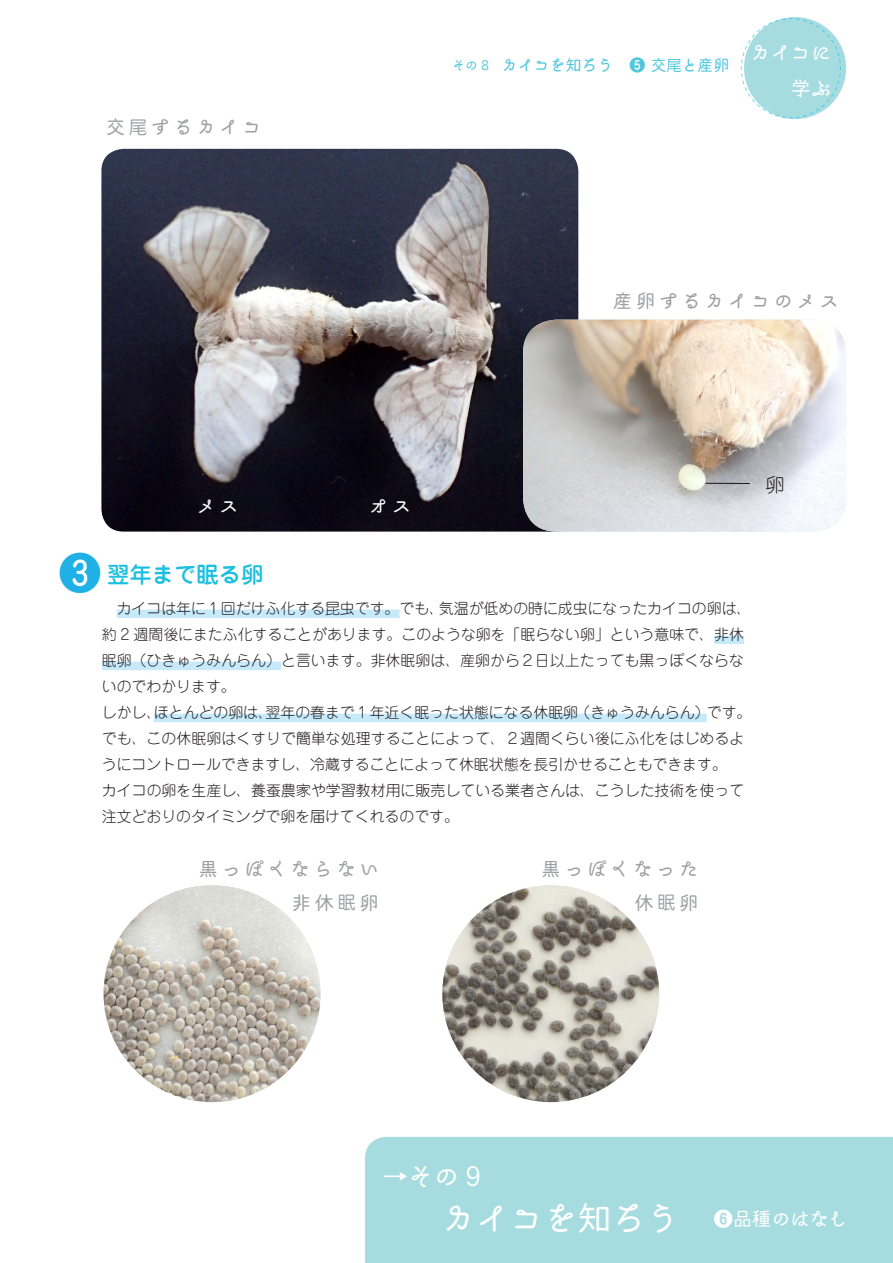
<style>
.page{position:relative;width:893px;height:1263px;background:#fff}
.page>*{position:absolute;margin:0;border:0;box-sizing:border-box;transform-origin:0 0}
.t1{font:500 42.45px "Jun 34 Pro";color:#1fb0e6}
.t2{font:34.05px "Asago Honmaru Gothicmini";color:#fff}
.t3{font:25.5px "Asago Honmaru Gothicmini";color:#fff}
.t4{font:500 22.35px "Jun 34 Pro";color:#1cbfdf}
.t5{font:20.25px "Asago Honmaru Gothicmini";color:#fff}
.t6{font:19.2px "Asago Honmaru Gothicmini";letter-spacing:.2em;color:#9d9fa2}
.t7{font:19.2px "Asago Honmaru Gothicmini";color:#fff}
.t8{font:300 19.2px "Jun 101 Pro";color:#231f20}
.t9{font:15.9px "Asago Honmaru Gothicmini";color:#4ec6dc}
.t10{font:300 14.85px/26.1px "Jun 101 Pro";color:#231f20}
.s1{font-family:"Jun 201 Pro";font-size:18px}
.s2{font-size:12.75px}
.s3{font-family:"Jun 501 Pro";font-weight:700}
.s4{font-family:"Jun 201 Pro";font-size:14.85px}
.s5{font-family:"Jun 101 Pro";font-weight:300}
</style>
<div class="page">
<div style="left:365px;top:1137px;width:528px;height:126px;background:#a6dce0"></div>
<svg style="left:740px;top:18px;width:101px;height:101px"></svg>
<div style="left:117px;top:609px;width:282px;height:9px;background:#c6eafa"></div>
<div style="left:714px;top:635px;width:30px;height:9px;background:#c6eafa"></div>
<div style="left:102px;top:662px;width:179px;height:8px;background:#c6eafa"></div>
<div style="left:154px;top:714px;width:553px;height:8px;background:#c6eafa"></div>
<img style="left:101px;top:149px;width:477px;height:382px">
<img style="left:104px;top:885px;width:216px;height:217px;border-radius:108px">
<img style="left:523px;top:320px;width:323px;height:211px">
<hr style="left:705px;top:483px;width:45px;height:1px;background:#231f20">
<img style="left:442px;top:885px;width:217px;height:217px;border-radius:108px">
<p class="t6" style="left:106px;top:117px;width:157px">交<span class="s1">尾</span>するカイコ</p>
<p class="t9" style="left:453px;top:57px;width:278px"><span class="s2">その 8　</span>カイコを知ろう　<span class="s3">❺</span> 交<span class="s4">尾</span>と産卵</p>
<p class="t5" style="left:750px;top:42px;width:82px">カイコに</p>
<p class="t5" style="left:791px;top:77px;width:42px">学ぶ</p>
<p class="t6" style="left:613px;top:290px;width:227px">産卵するカイコのメス</p>
<p class="t7" style="left:197px;top:496px;width:44px">メス</p>
<p class="t7" style="left:369px;top:496px;width:44px">オス</p>
<p class="t8" style="left:765px;top:470px;width:21px">卵</p>
<p class="t1" style="left:59px;top:539px;width:44px">❸</p>
<p class="t4" style="left:85px;top:557px;width:180px">　翌年まで眠る卵</p>
<p class="t10" style="left:102px;top:593px;width:651px;text-indent:15px">カイコは年に１回だけふ化する昆虫です。でも、気温が低めの時に成虫になったカイコの卵は、約 2 週間後にまたふ化することがあります。このような卵を「眠らない卵」という意味で、非休眠卵（ひきゅうみんらん）と言います。非休眠卵は、産卵から２日以上たっても黒っぽくならないのでわかります。</p>
<p class="t10" style="left:102px;top:697px;width:651px">しかし、ほとんどの卵は、翌年の春まで１年近く眠った状態になる休眠卵（きゅうみんらん）です。でも、この休眠卵はくすりで簡単な処理することによって、２週間くらい後にふ化をはじめるようにコントロールできますし、冷蔵することによって休眠状態を長引かせることもできます。</p>
<p class="t10" style="left:102px;top:776px;width:644px">カイコの卵を生産し、養蚕農家や学習教材用に販売している業者さんは、こうした技術を使って注文どおりのタイミングで卵を届けてくれるのです。</p>
<p class="t6" style="left:199px;top:859px;width:181px">黒っぽくならない</p>
<p class="t6" style="left:292px;top:893px;width:88px">非休<span class="s1">眠</span>卵</p>
<p class="t6" style="left:541px;top:859px;width:158px">黒っぽくなった</p>
<p class="t6" style="left:635px;top:893px;width:65px">休<span class="s1">眠</span>卵</p>
<p class="t3" style="left:383px;top:1163px;width:100px"><span class="s5">→</span>その 9</p>
<p class="t2" style="left:442px;top:1201px;width:408px">カイコを知ろう　<sup>❻</sup><sup>品種のはなし</sup></p>
</div>
